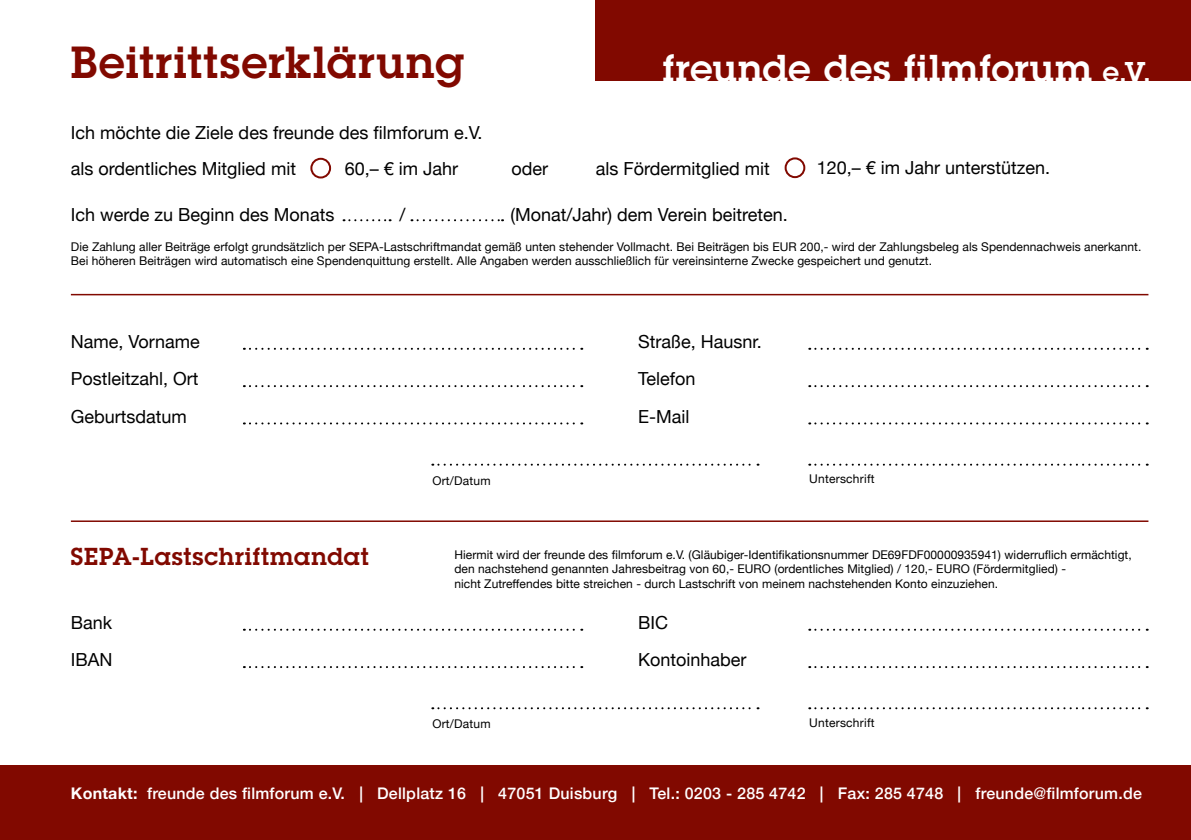
<style>
.page{position:relative;width:1191px;height:840px;background:#fff}
.page>*{position:absolute;margin:0;border:0;box-sizing:border-box;transform-origin:0 0}
.t1{font:600 44px "Lubalin Graph LT";letter-spacing:.025em;color:#810900}
.t2{font:600 38px "Lubalin Graph LT";letter-spacing:.02em;color:#fff}
.t3{font:600 24px "Lubalin Graph LT";letter-spacing:.035em;color:#810900}
.t4{font:18px "Helvetica Neue";color:#000}
.t5{font:500 16px "Helvetica Neue";letter-spacing:.015em;color:#fff}
.t6{font:12px/14.4px "Helvetica Neue";letter-spacing:.005em;color:#000}
.s1{font-size:28px}
.s2{font-weight:700}
</style>
<div class="page">
<div style="left:595px;top:0;width:596px;height:81px;background:#810900"></div>
<div style="left:0;top:764px;width:1191px;height:75px;background:#810900"></div>
<hr style="left:71px;top:294px;width:1077px;height:1px;background:#810900">
<hr style="left:71px;top:520px;width:1077px;height:1px;background:#810900">
<svg style="left:244px;top:347px;width:338px;height:2px"></svg>
<svg style="left:809px;top:347px;width:338px;height:2px"></svg>
<svg style="left:244px;top:385px;width:338px;height:2px"></svg>
<svg style="left:809px;top:385px;width:338px;height:2px"></svg>
<svg style="left:244px;top:422px;width:338px;height:2px"></svg>
<svg style="left:809px;top:422px;width:338px;height:2px"></svg>
<svg style="left:432px;top:463px;width:326px;height:2px"></svg>
<svg style="left:809px;top:463px;width:338px;height:2px"></svg>
<svg style="left:244px;top:628px;width:338px;height:2px"></svg>
<svg style="left:809px;top:628px;width:338px;height:2px"></svg>
<svg style="left:244px;top:666px;width:338px;height:1px"></svg>
<svg style="left:809px;top:666px;width:338px;height:1px"></svg>
<svg style="left:432px;top:707px;width:326px;height:1px"></svg>
<svg style="left:343px;top:219px;width:47px;height:2px"></svg>
<svg style="left:411px;top:219px;width:92px;height:2px"></svg>
<svg style="left:809px;top:707px;width:338px;height:1px"></svg>
<div style="left:310px;top:158px;width:21px;height:20px;border:2px solid #810900;border-radius:50%"></div>
<div style="left:784px;top:157px;width:21px;height:21px;border:2px solid #810900;border-radius:50%"></div>
<h1 class="t1" style="left:71px;top:33px;width:395px">Beitrittserklärung</h1>
<h2 class="t2" style="left:663px;top:43px;width:490px">freunde des filmforum <span class="s1">e.V.</span></h2>
<h3 class="t4" style="left:71px;top:120px;width:413px">Ich möchte die Ziele des freunde des filmforum e.V.</h3>
<h3 class="t4" style="left:71px;top:155px;width:227px">als ordentliches Mitglied mit</h3>
<h3 class="t4" style="left:345px;top:155px;width:115px">60,– € im Jahr</h3>
<h3 class="t4" style="left:511px;top:155px;width:38px">oder</h3>
<h3 class="t4" style="left:596px;top:155px;width:176px">als Fördermitglied mit</h3>
<h3 class="t4" style="left:816px;top:154px;width:235px">120,– € im Jahr unterstützen.</h3>
<h3 class="t4" style="left:71px;top:201px;width:265px">Ich werde zu Beginn des Monats</h3>
<h3 class="t4" style="left:399px;top:201px;width:7px">/</h3>
<h3 class="t4" style="left:510px;top:201px;width:279px">(Monat/Jahr) dem Verein beitreten.</h3>
<p class="t6" style="left:71px;top:240px;width:1072px">Die Zahlung aller Beiträge erfolgt grundsätzlich per SEPA-Lastschriftmandat gemäß unten stehender Vollmacht. Bei Beiträgen bis EUR 200,- wird der Zahlungsbeleg als Spendennachweis anerkannt.<br>Bei höheren Beiträgen wird automatisch eine Spendenquittung erstellt. Alle Angaben werden ausschließlich für vereinsinterne Zwecke gespeichert und genutzt.</p>
<h3 class="t4" style="left:71px;top:328px;width:131px">Name, Vorname</h3>
<h3 class="t4" style="left:638px;top:328px;width:125px">Straße, Hausnr.</h3>
<h3 class="t4" style="left:71px;top:366px;width:129px">Postleitzahl, Ort</h3>
<h3 class="t4" style="left:638px;top:366px;width:59px">Telefon</h3>
<h3 class="t4" style="left:71px;top:403px;width:118px">Geburtsdatum</h3>
<h3 class="t4" style="left:638px;top:403px;width:53px">E-Mail</h3>
<h3 class="t3" style="left:71px;top:540px;width:299px">SEPA-Lastschriftmandat</h3>
<p class="t6" style="left:432px;top:473px;width:60px">Ort/Datum</p>
<p class="t6" style="left:809px;top:472px;width:67px">Unterschrift</p>
<p class="t6" style="left:454px;top:548px;width:679px">Hiermit wird der freunde des filmforum e.V. (Gläubiger-Identifikationsnummer DE69FDF00000935941) widerruflich ermächtigt, den nachstehend genannten Jahresbeitrag von 60,- EURO (ordentliches Mitglied) / 120,- EURO (Fördermitglied) -<br>nicht Zutreffendes bitte streichen - durch Lastschrift von meinem nachstehenden Konto einzuziehen.</p>
<h3 class="t4" style="left:71px;top:609px;width:43px">Bank</h3>
<h3 class="t4" style="left:638px;top:609px;width:31px">BIC</h3>
<h3 class="t4" style="left:71px;top:646px;width:43px">IBAN</h3>
<h3 class="t4" style="left:638px;top:646px;width:110px">Kontoinhaber</h3>
<p class="t6" style="left:432px;top:717px;width:60px">Ort/Datum</p>
<p class="t6" style="left:809px;top:715px;width:67px">Unterschrift</p>
<h3 class="t5" style="left:71px;top:779px;width:1072px"><span class="s2">Kontakt:</span> freunde des filmforum e.V. | Dellplatz 16 | 47051 Duisburg | Tel.: 0203 - 285 4742 | Fax: 285 4748 | freunde@filmforum.de</h3>
</div>
